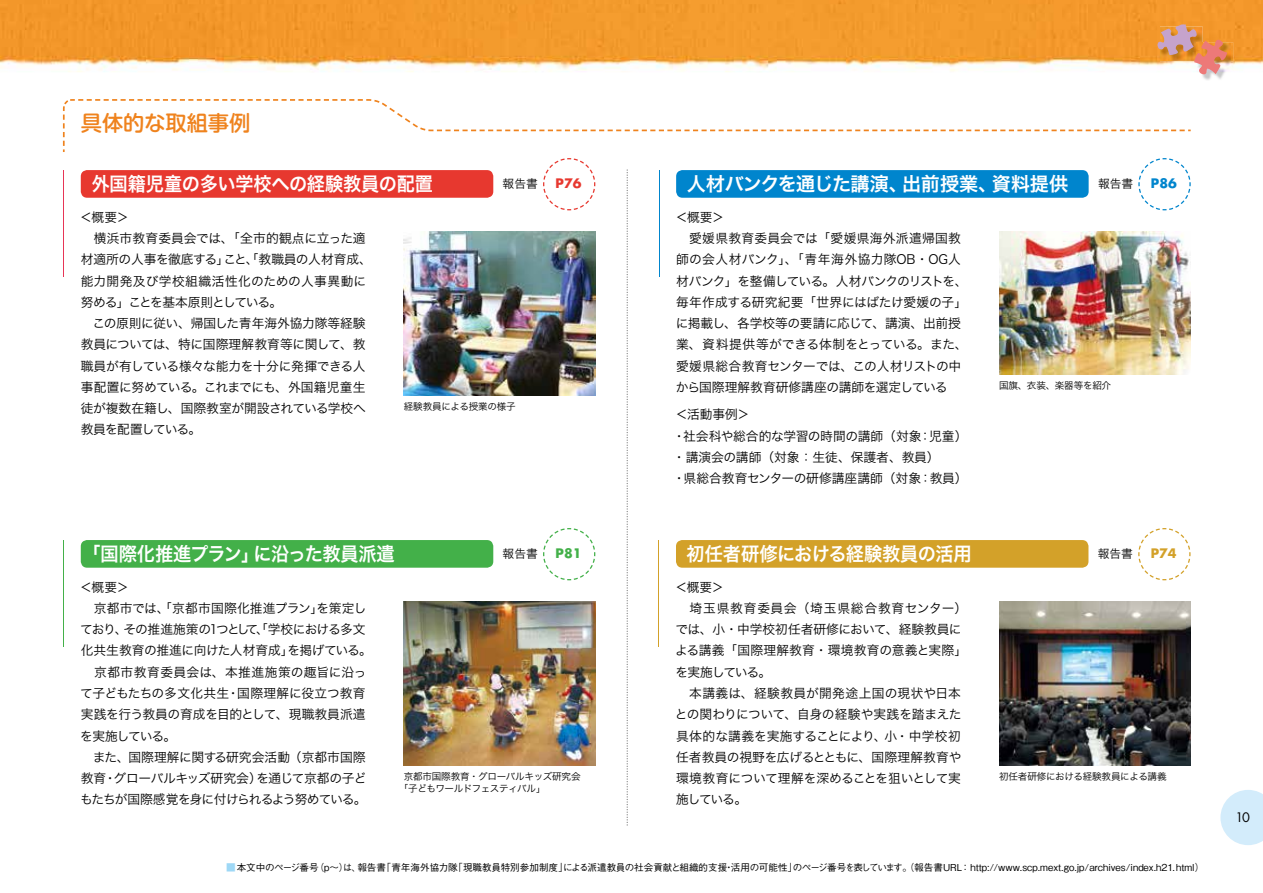
<style>
.page{position:relative;width:1263px;height:893px;background:#fff}
.page>*{position:absolute;margin:0;border:0;box-sizing:border-box;transform-origin:0 0}
.t1{font:21.3px "Shin M Go Pro Medium 90 pv RKSJ H";color:#ef831e}
.t2{font:19.2px "Hira Kaku Pro W6 90 pv RKSJ H";letter-spacing:-.015em;color:#fff;scale:.95 1}
.t3{font:19.2px "Hira Kaku Pro W6 90 pv RKSJ H";letter-spacing:-.015em;color:#fff}
.t4{font:12.75px/21.3px "Hira Kaku Pro W3 90 pv RKSJ H";letter-spacing:-.01em;color:#000}
.t5{font:700 12.75px "Futura";color:#e7382f}
.t6{font:700 12.75px "Futura";color:#0085cd}
.t7{font:700 12.75px "Futura";color:#43b049}
.t8{font:700 12.75px "Futura";color:#d3a129}
.t9{font:12.75px "Futura";color:#000}
.t10{font:11.7px "Hira Kaku Pro W3 90 pv RKSJ H";color:#000}
.t11{font:9.6px "Gothic BBB Pro Medium 90 pv RKSJ H";color:#000}
.t12{font:9.6px/12.3px "Hira Kaku Pro W3 90 pv RKSJ H";letter-spacing:-.03em;color:#000}
.s1{color:#9ed8f6}
</style>
<div class="page">
<img style="left:1px;top:0;width:1262px;height:72px">
<div style="left:81px;top:170px;width:412px;height:28px;background:#e7382f;border-radius:6px"></div>
<svg style="left:63px;top:99px;width:1128px;height:53px"></svg>
<hr style="left:64px;top:170px;width:1px;height:106px;background:#e73556">
<svg style="left:543px;top:158px;width:52px;height:52px"></svg>
<div style="left:676px;top:170px;width:413px;height:28px;background:#0085cd;border-radius:6px"></div>
<hr style="left:659px;top:170px;width:1px;height:106px;background:#0085cd">
<svg style="left:1138px;top:158px;width:53px;height:52px"></svg>
<img style="left:404px;top:232px;width:191px;height:163px">
<div style="left:81px;top:540px;width:412px;height:28px;background:#43b049;border-radius:6px"></div>
<hr style="left:64px;top:540px;width:1px;height:106px;background:#43b049">
<svg style="left:543px;top:528px;width:52px;height:52px"></svg>
<img style="left:404px;top:602px;width:191px;height:163px">
<div style="left:676px;top:540px;width:412px;height:28px;background:#d3a129;border-radius:6px"></div>
<hr style="left:659px;top:540px;width:1px;height:106px;background:#d3a129">
<svg style="left:1138px;top:528px;width:52px;height:52px"></svg>
<img style="left:999px;top:232px;width:191px;height:142px">
<img style="left:999px;top:602px;width:192px;height:163px">
<img style="left:1202px;top:42px;width:31px;height:38px">
<svg style="left:1157px;top:24px;width:70px;height:51px;background:#e4a47c"></svg>
<svg style="left:1220px;top:790px;width:43px;height:55px"></svg>
<svg style="left:627px;top:169px;width:1px;height:657px"></svg>
<img style="left:0;top:0;width:1px;height:72px">
<h1 class="t1" style="left:81px;top:106px;width:171px">具体的な取組事例</h1>
<h2 class="t2" style="left:91px;top:167px;width:361px">外国籍児童の多い学校への経験教員の配置</h2>
<h2 class="t3" style="left:687px;top:167px;width:383px">人材バンクを通じた講演、出前授業、資料提供</h2>
<p class="t10" style="left:503px;top:173px;width:37px">報告書</p>
<p class="t5" style="left:556px;top:175px;width:27px">P76</p>
<p class="t10" style="left:1098px;top:173px;width:37px">報告書</p>
<p class="t6" style="left:1151px;top:175px;width:27px">P86</p>
<p class="t4" style="left:80px;top:205px;width:294px">＜概要＞<br>　横浜市教育委員会では、「全市的観点に立った適材適所の人事を徹底する」こと、「教職員の人材育成、能力開発及び学校組織活性化のための人事異動に努める」ことを基本原則としている。<br>　この原則に従い、帰国した青年海外協力隊等経験教員については、特に国際理解教育等に関して、教職員が有している様々な能力を十分に発揮できる人事配置に努めている。これまでにも、外国籍児童生徒が複数在籍し、国際教室が開設されている学校へ教員を配置している。</p>
<p class="t12" style="left:404px;top:400px;width:113px">経験教員による授業の様子</p>
<p class="t4" style="left:675px;top:205px;width:294px">＜概要＞<br>　愛媛県教育委員会では「愛媛県海外派遣帰国教師の会人材バンク」、「青年海外協力隊OB・OG人材バンク」を整備している。人材バンクのリストを、毎年作成する研究紀要「世界にはばたけ愛媛の子」に掲載し、各学校等の要請に応じて、講演、出前授業、資料提供等ができる体制をとっている。また、愛媛県総合教育センターでは、この人材リストの中から国際理解教育研修講座の講師を選定している</p>
<p class="t4" style="left:673px;top:403px;width:296px">＜活動事例＞<br>・社会科や総合的な学習の時間の講師（対象：児童）・講演会の講師（対象：生徒、保護者、教員）<br>・県総合教育センターの研修講座講師（対象：教員）</p>
<p class="t12" style="left:999px;top:379px;width:114px">国旗、衣装、楽器等を紹介</p>
<h2 class="t2" style="left:82px;top:536px;width:330px">「国際化推進プラン」に沿った教員派遣</h2>
<p class="t10" style="left:1098px;top:543px;width:37px">報告書</p>
<p class="t8" style="left:1151px;top:545px;width:27px">P74</p>
<p class="t4" style="left:675px;top:575px;width:294px">＜概要＞<br>　埼玉県教育委員会（埼玉県総合教育センター）では、小・中学校初任者研修において、経験教員による講義「国際理解教育・環境教育の意義と実際」を実施している。<br>　本講義は、経験教員が開発途上国の現状や日本との関わりについて、自身の経験や実践を踏まえた具体的な講義を実施することにより、小・中学校初任者教員の視野を広げるとともに、国際理解教育や環境教育について理解を深めることを狙いとして実施している。</p>
<h2 class="t2" style="left:687px;top:536px;width:302px">初任者研修における経験教員の活用</h2>
<p class="t10" style="left:503px;top:543px;width:37px">報告書</p>
<p class="t7" style="left:556px;top:545px;width:27px">P81</p>
<p class="t4" style="left:80px;top:575px;width:294px">＜概要＞<br>　京都市では、「京都市国際化推進プラン」を策定しており、その推進施策の1つとして、「学校における多文化共生教育の推進に向けた人材育成」を掲げている。　京都市教育委員会は、本推進施策の趣旨に沿って子どもたちの多文化共生・国際理解に役立つ教育実践を行う教員の育成を目的として、現職教員派遣を実施している。<br>　また、国際理解に関する研究会活動（京都市国際教育・グローバルキッズ研究会）を通じて京都の子どもたちが国際感覚を身に付けられるよう努めている。</p>
<p class="t12" style="left:399px;top:770px;width:183px;text-indent:5px">京都市国際教育・グローバルキッズ研究会「子どもワールドフェスティバル」</p>
<p class="t12" style="left:999px;top:770px;width:169px">初任者研修における経験教員による講義</p>
<p class="t11" style="left:226px;top:859px;width:979px"><span class="s1">■</span>本文中のページ番号（p～）は、報告書「青年海外協力隊「現職教員特別参加制度」による派遣教員の社会貢献と組織的支援・活用の可能性」のページ番号を表しています。（報告書URL：http://www.scp.mext.go.jp/archives/index.h21.html）</p>
<p class="t9" style="left:1235px;top:809px;width:16px">10</p>
</div>
